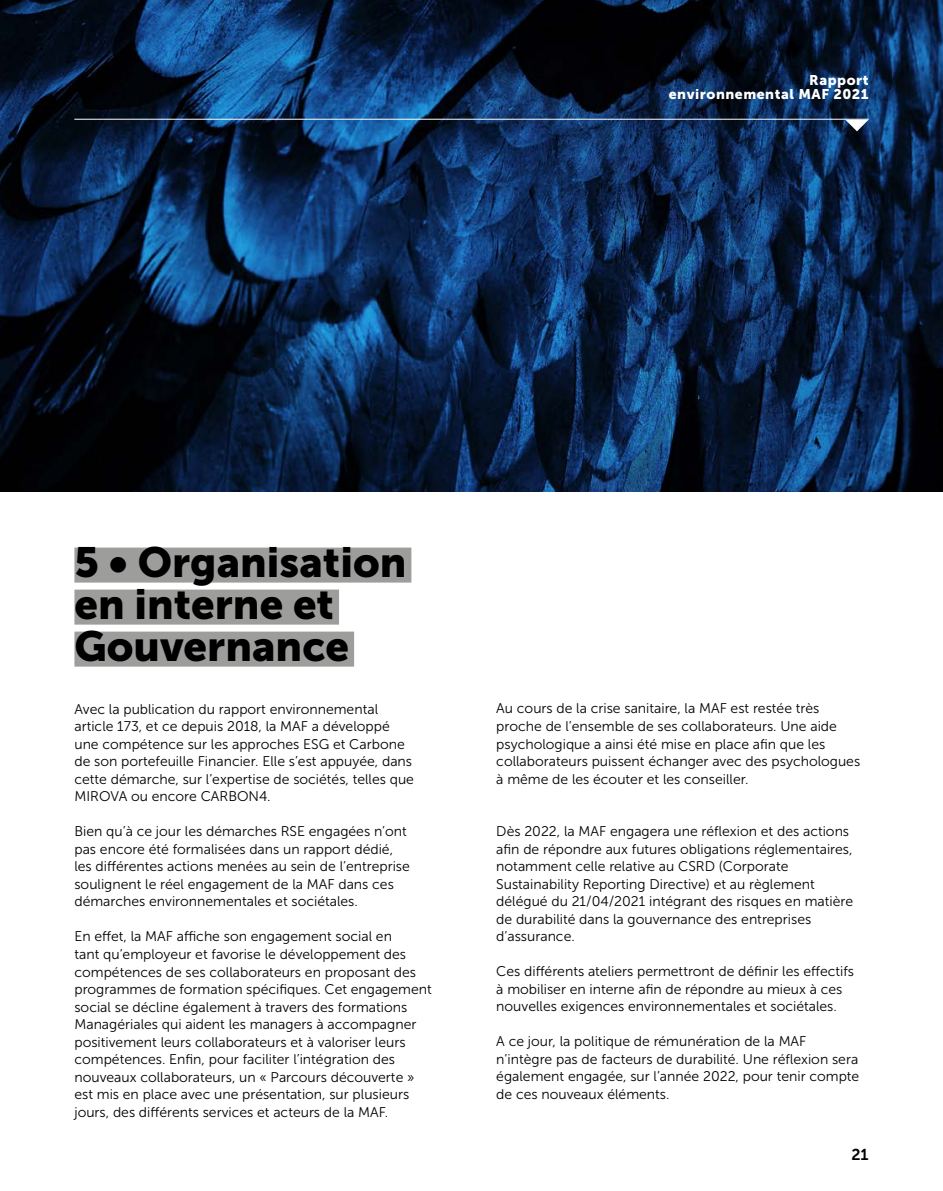
<style>
.page{position:relative;width:943px;height:1191px;background:#fff}
.page>*{position:absolute;margin:0;border:0;box-sizing:border-box;transform-origin:0 0}
.t1{font:42px/42px "Museo Sans 900";color:#000}
.t2{font:15.75px "Museo Sans 700";color:#000}
.t3{font:14px/17.5px "Museo Sans 300";color:#000}
.t4{font:14px/14px "Museo Sans 900";letter-spacing:.04em;color:#fff;text-align:right}
</style>
<div class="page">
<img style="left:0;top:0;width:943px;height:492px">
<hr style="left:74px;top:119px;width:794px;height:1px;background:#fff">
<svg style="left:845px;top:120px;width:23px;height:11px"></svg>
<div style="left:74px;top:547px;width:337px;height:35px;background:#9d9d9c"></div>
<div style="left:74px;top:589px;width:265px;height:35px;background:#9d9d9c"></div>
<div style="left:74px;top:631px;width:280px;height:35px;background:#9d9d9c"></div>
<p class="t4" style="left:668px;top:73px;width:201px">Rapport<br>environnemental MAF 2021</p>
<h1 class="t1" style="left:74px;top:541px;width:333px">5 • Organisation en interne et<br>Gouvernance</h1>
<p class="t3" style="left:74px;top:700px;width:341px">Avec la publication du rapport environnemental article 173, et ce depuis 2018, la MAF a développé une compétence sur les approches ESG et Carbone de son portefeuille Financier. Elle s’est appuyée, dans cette démarche, sur l’expertise de sociétés, telles que MIROVA ou encore CARBON4.</p>
<p class="t3" style="left:74px;top:823px;width:337px">Bien qu’à ce jour les démarches RSE engagées n’ont pas encore été formalisées dans un rapport dédié, les différentes actions menées au sein de l’entreprise soulignent le réel engagement de la MAF dans ces démarches environnementales et sociétales.</p>
<p class="t3" style="left:74px;top:928px;width:359px">En effet, la MAF affiche son engagement social en<br>tant qu’employeur et favorise le développement des compétences de ses collaborateurs en proposant des programmes de formation spécifiques. Cet engagement social se décline également à travers des formations Managériales qui aident les managers à accompagner positivement leurs collaborateurs et à valoriser leurs compétences. Enfin, pour faciliter l’intégration des nouveaux collaborateurs, un « Parcours découverte » est mis en place avec une présentation, sur plusieurs jours, des différents services et acteurs de la MAF.</p>
<p class="t3" style="left:496px;top:700px;width:365px">Au cours de la crise sanitaire, la MAF est restée très proche de l’ensemble de ses collaborateurs. Une aide psychologique a ainsi été mise en place afin que les collaborateurs puissent échanger avec des psychologues à même de les écouter et les conseiller.</p>
<p class="t3" style="left:496px;top:822px;width:358px">Dès 2022, la MAF engagera une réflexion et des actions afin de répondre aux futures obligations réglementaires, notamment celle relative au CSRD (Corporate Sustainability Reporting Directive) et au règlement délégué du 21/04/2021 intégrant des risques en matière de durabilité dans la gouvernance des entreprises d’assurance.</p>
<p class="t3" style="left:496px;top:962px;width:359px">Ces différents ateliers permettront de définir les effectifs à mobiliser en interne afin de répondre au mieux à ces nouvelles exigences environnementales et sociétales.</p>
<p class="t3" style="left:496px;top:1032px;width:364px">A ce jour, la politique de rémunération de la MAF n’intègre pas de facteurs de durabilité. Une réflexion sera également engagée, sur l’année 2022, pour tenir compte de ces nouveaux éléments.</p>
<p class="t2" style="left:851px;top:1145px;width:19px">21</p>
</div>
